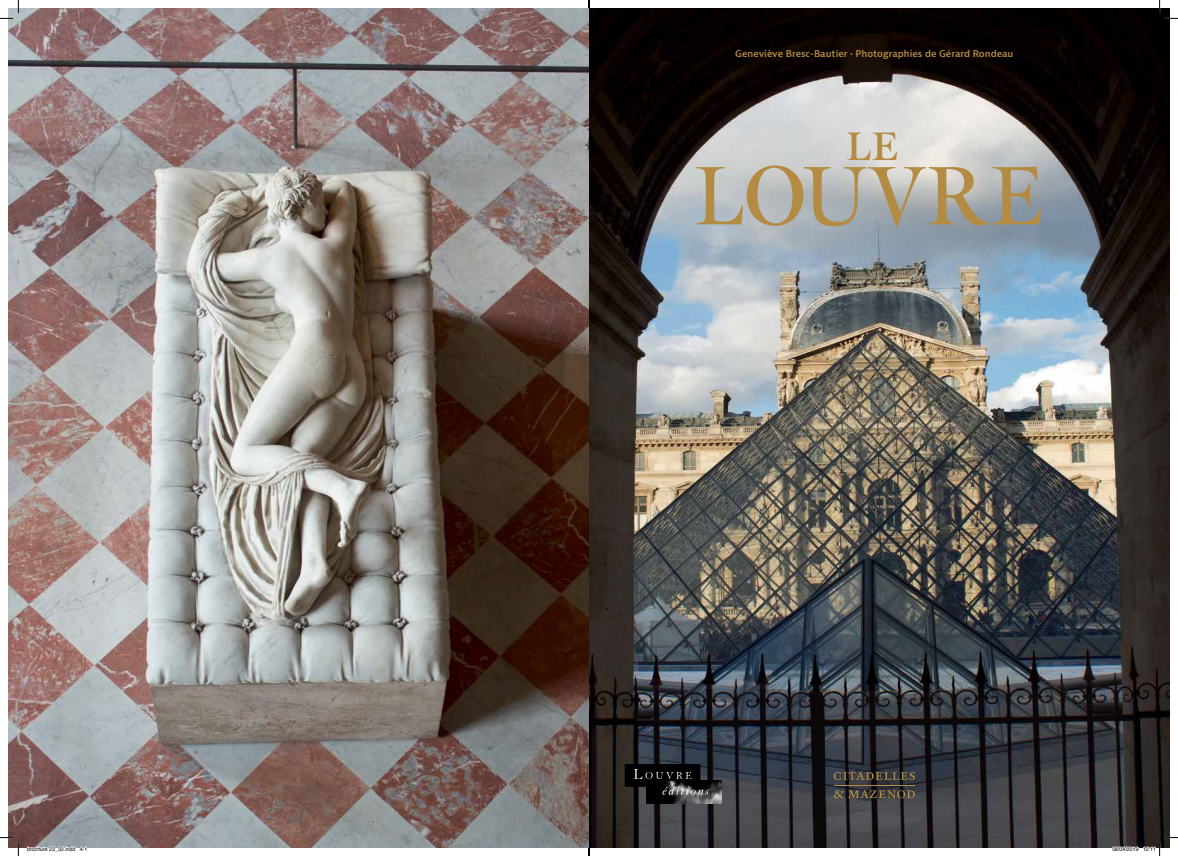
<style>
.page{position:relative;width:1178px;height:856px;background:#fff}
.page>*{position:absolute;margin:0;border:0;box-sizing:border-box;transform-origin:0 0}
.t1{font:112.44px "Verdigris MVB Pro Big";letter-spacing:-.01em;color:#b48b42;scale:.91 1}
.t2{font:700 53.11px "Verdigris MVB Pro Big";color:#b48b42;scale:.91 1}
.t3{font:600 9.19px "Bernina Sans";color:#b48b42}
.t4{font:5.25px "Helvetica";color:#000}
</style>
<div class="page">
<img style="left:8px;top:8px;width:1161px;height:839px">
<img style="left:646px;top:780px;width:76px;height:22px">
<svg style="left:625px;top:763px;width:84px;height:31px"></svg>
<hr style="left:834px;top:784px;width:81px;height:1px;background:#b48b42">
<svg style="left:834px;top:771px;width:81px;height:8px"></svg>
<svg style="left:834px;top:789px;width:81px;height:9px"></svg>
<svg style="left:0;top:0;width:19px;height:19px"></svg>
<svg style="left:0;top:836px;width:19px;height:19px"></svg>
<svg style="left:1159px;top:0;width:19px;height:19px"></svg>
<svg style="left:27px;top:846px;width:60px;height:2px"></svg>
<svg style="left:1112px;top:836px;width:66px;height:19px"></svg>
<svg style="left:588px;top:0;width:2px;height:8px"></svg>
<svg style="left:588px;top:847px;width:2px;height:8px"></svg>
<p class="t3" style="left:735px;top:48px;width:280px">Geneviève Bresc-Bautier • Photographies de Gérard Rondeau</p>
<h2 class="t2" style="left:845px;top:110px;width:60px">le</h2>
<h1 class="t1" style="left:691px;top:118px;width:392px">louvre</h1>
<p class="t4" style="left:27px;top:844px;width:62px">brochure 23_33.indd 4-1</p>
<p class="t4" style="left:1112px;top:844px;width:45px">08/04/2019 12:11</p>
</div>
